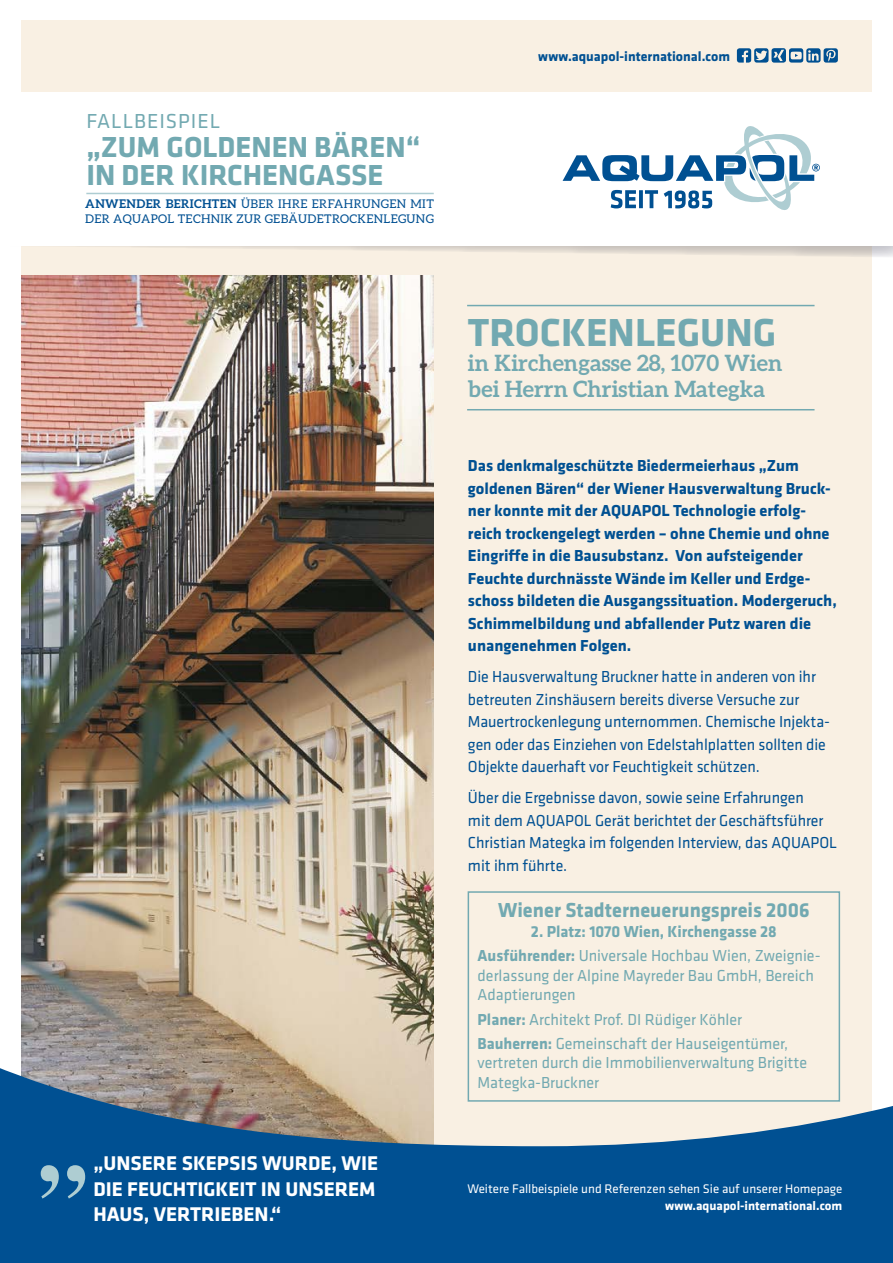
<style>
.page{position:relative;width:893px;height:1263px;background:#fff}
.page>*{position:absolute;margin:0;border:0;box-sizing:border-box;transform-origin:0 0}
.t1{font:700 40.5px "Klavika";color:#72a9b1}
.t2{font:700 30px/28.5px "Klavika";color:#72a9b1}
.t3{font:700 22.5px/25.5px "Aleo";color:#72a9b1}
.t4{font:700 21px "Klavika";color:#72a9b1}
.t5{font:21px "Klavika";letter-spacing:.045em;color:#72a9b1}
.t6{font:700 20.55px/25.2px "Klavika";color:#fff}
.t7{font:16.5px/22.5px "Klavika";letter-spacing:-.005em;color:#005092;scale:.96 1}
.t8{font:700 16.5px/22.5px "Klavika";color:#005092}
.t9{font:16.5px/19.8px "Klavika";color:#72a9b1}
.t10{font:700 16.5px/24px "Klavika";color:#72a9b1;text-align:center}
.t11{font:700 13.95px "Klavika";color:#005092}
.t12{font:12.9px "Klavika";color:#fff}
.t13{font:700 12.9px "Klavika";color:#fff}
.t14{font:12px/14.4px "Aleo";letter-spacing:.03em;color:#005092}
.s1{font-weight:700}
.s2{font-weight:400}
</style>
<div class="page">
<div style="left:21px;top:20px;width:851px;height:1220px;background:#f9f0e3"></div>
<img style="left:21px;top:275px;width:413px;height:789px">
<svg style="left:0;top:1064px;width:893px;height:199px;fill:#005092"></svg>
<svg style="left:41px;top:1165px;width:44px;height:33px"></svg>
<img style="left:21px;top:245px;width:851px;height:12px">
<div style="left:0;top:92px;width:893px;height:153px;background:#fff"></div>
<hr style="left:86px;top:193px;width:348px;height:1px;background:#aecdd2">
<svg style="left:563px;top:126px;width:257px;height:84px"></svg>
<hr style="left:467px;top:305px;width:347px;height:1px;background:#72a9b1">
<hr style="left:467px;top:409px;width:347px;height:1px;background:#72a9b1">
<svg style="left:737px;top:48px;width:101px;height:15px"></svg>
<div style="left:468px;top:891px;width:372px;height:211px;border:2px solid #72a9b1"></div>
<p class="t5" style="left:86px;top:110px;width:135px">FALLBEISPIEL</p>
<h2 class="t2" style="left:86px;top:133px;width:336px">„ZUM GOLDENEN BÄREN“<br>IN DER KIRCHENGASSE</h2>
<p class="t14" style="left:85px;top:197px;width:350px"><span class="s1">ANWENDER BERICHTEN</span> ÜBER IHRE ERFAHRUNGEN MIT<br>DER AQUAPOL TECHNIK ZUR GEBÄUDETROCKENLEGUNG</p>
<p class="t11" style="left:538px;top:48px;width:193px">www.aquapol-international.com</p>
<p class="t6" style="left:93px;top:1151px;width:287px">„UNSERE SKEPSIS WURDE, WIE<br>DIE FEUCHTIGKEIT IN UNSEREM<br>HAUS, VERTRIEBEN.“</p>
<h1 class="t1" style="left:468px;top:310px;width:310px">TROCKENLEGUNG</h1>
<h3 class="t3" style="left:468px;top:350px;width:316px">in Kirchengasse 28, 1070 Wien bei Herrn Christian Mategka</h3>
<p class="t8" style="left:468px;top:455px;width:370px">Das denkmalgeschützte Biedermeierhaus „Zum goldenen Bären“ der Wiener Hausverwaltung Bruck&shy;ner konnte mit der AQUAPOL Technologie erfolg&shy;reich trockengelegt werden – ohne Chemie und ohne Eingriffe in die Bausubstanz. Von aufsteigender Feuchte durchnässte Wände im Keller und Erdge&shy;schoss bildeten die Ausgangssituation. Modergeruch, Schimmelbildung und abfallender Putz waren die unangenehmen Folgen.</p>
<p class="t7" style="left:468px;top:666px;width:379px">Die Hausverwaltung Bruckner hatte in anderen von ihr betreuten Zinshäusern bereits diverse Versuche zur Mauertrockenlegung unternommen. Chemische Injekta&shy;gen oder das Einziehen von Edelstahlplatten sollten die Objekte dauerhaft vor Feuchtigkeit schützen.</p>
<p class="t7" style="left:468px;top:787px;width:386px">Über die Ergebnisse davon, sowie seine Erfahrungen<br>mit dem AQUAPOL Gerät berichtet der Geschäftsführer Christian Mategka im folgenden Interview, das AQUAPOL mit ihm führte.</p>
<p class="t4" style="left:498px;top:899px;width:313px">Wiener Stadterneuerungspreis 2006</p>
<p class="t10" style="left:478px;top:920px;width:345px">2. Platz: 1070 Wien, Kirchengasse 28<br>Ausführender: <span class="s2">Universale Hochbau Wien, Zweignie-</span></p>
<p class="t9" style="left:478px;top:966px;width:338px">derlassung der Alpine Mayreder Bau GmbH, Bereich<br>Adaptierungen</p>
<p class="t9" style="left:478px;top:1007px;width:312px;line-height:24px"><span class="s1">Planer:</span> Architekt Prof. DI Rüdiger Köhler<br><span class="s1">Bauherren:</span> Gemeinschaft der Hauseigentümer,</p>
<p class="t9" style="left:478px;top:1053px;width:331px">vertreten durch die Immobilienverwaltung Brigitte<br>Mategka-Bruckner</p>
<p class="t12" style="left:467px;top:1181px;width:376px">Weitere Fallbeispiele und Referenzen sehen Sie auf unserer Homepage</p>
<p class="t13" style="left:665px;top:1198px;width:179px">www.aquapol-international.com</p>
</div>
